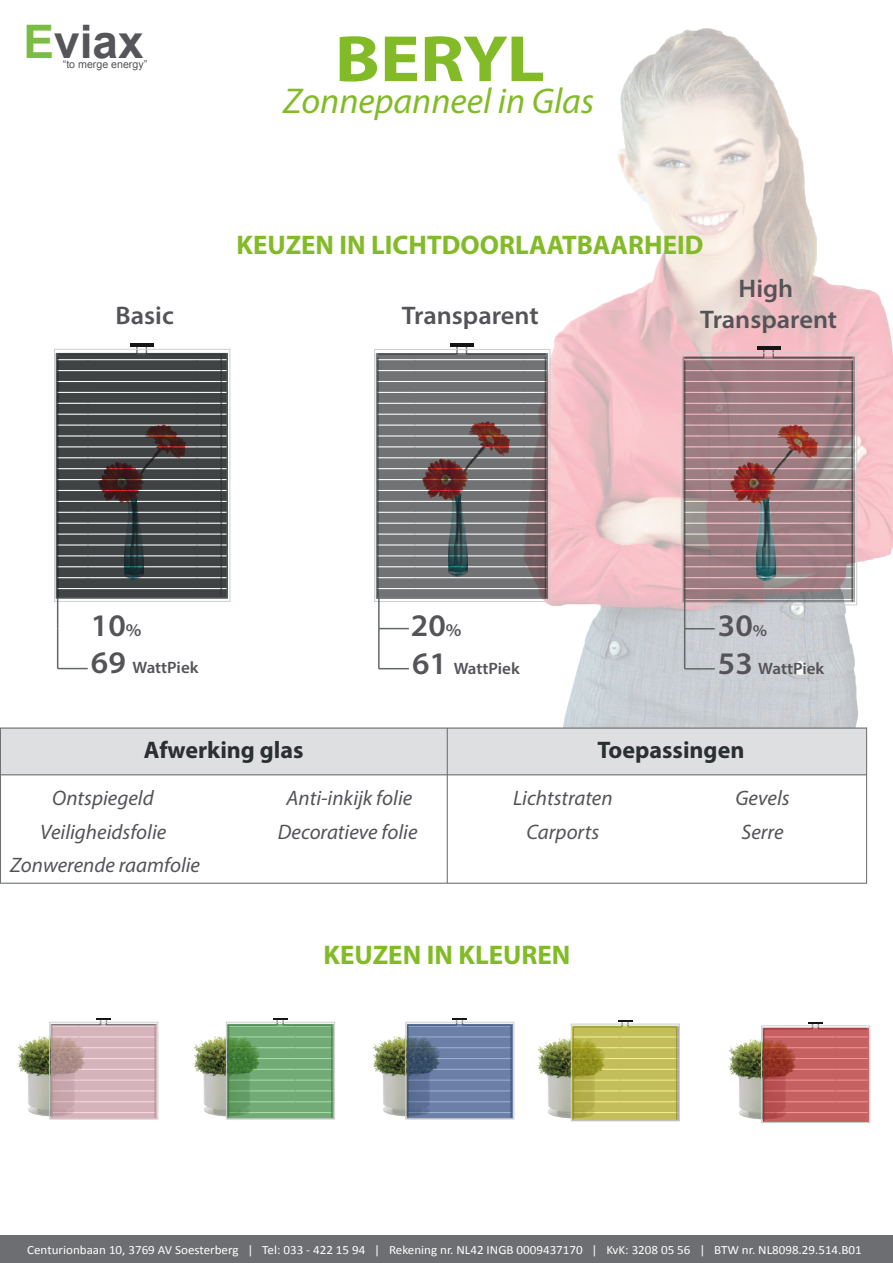
<style>
.page{position:relative;width:893px;height:1263px;background:#fff}
.page>*{position:absolute;margin:0;border:0;box-sizing:border-box;transform-origin:0 0}
.t1{font:700 66px "Myriad Pro";letter-spacing:-.01em;color:#82bb27;scale:1.13 1}
.t2{font:700 46.2px "Arial";color:#56565a}
.t3{font:italic 36px "Myriad Pro";color:#82bb27}
.t4{font:600 31.5px "Myriad Pro";color:#545357}
.t5{font:700 27px "Myriad Pro";color:#82bb27}
.t6{font:600 25.5px/30.6px "Myriad Pro";color:#545357;text-align:center}
.t7{font:700 24px "Myriad Pro";color:#2a2f32}
.t8{font:italic 21px "Myriad Pro";color:#545357}
.t9{font:600 16.5px "Myriad Pro";color:#545357}
.t10{font:12.6px "Calibri";color:#fff;scale:1.04 1}
.t11{font:10.65px "Arial";color:#56565a}
.s1{color:#7abd42}
.s2{font-size:18px}
.s3{font-size:31.5px}
.s4{font-size:16.5px}
</style>
<div class="page">
<img style="left:524px;top:28px;width:369px;height:700px">
<div style="left:0;top:1236px;width:893px;height:27px;background:#6d6e71"></div>
<hr style="left:451px;top:343px;width:23px;height:3px;background:#151516">
<svg style="left:379px;top:356px;width:166px;height:240px;background:#7a7879"></svg>
<div style="left:376px;top:353px;width:172px;height:246px;border:2px solid #2b3032"></div>
<hr style="left:377px;top:357px;width:2px;height:241px;background:#2b3032">
<hr style="left:545px;top:357px;width:1px;height:241px;background:#2b3032">
<div style="left:374px;top:349px;width:176px;height:253px;border:1px solid #cdcece"></div>
<hr style="left:131px;top:343px;width:23px;height:3px;background:#151516">
<svg style="left:59px;top:356px;width:166px;height:240px;background:#505152"></svg>
<div style="left:56px;top:353px;width:172px;height:246px;border:2px solid #2b3032"></div>
<div style="left:54px;top:349px;width:176px;height:253px;border:1px solid #cdcece"></div>
<hr style="left:757px;top:347px;width:24px;height:3px;background:#151516">
<hr style="left:220px;top:355px;width:2px;height:241px;background:#2b3032">
<svg style="left:685px;top:359px;width:167px;height:240px;background:#9f7f83"></svg>
<hr style="left:684px;top:361px;width:1px;height:240px;background:#2b3032">
<hr style="left:851px;top:361px;width:2px;height:240px;background:#2b3032">
<div style="left:681px;top:352px;width:176px;height:253px;border:1px solid #cdcece"></div>
<hr style="left:57px;top:598px;width:1px;height:30px;background:#626767">
<hr style="left:57px;top:628px;width:1px;height:40px;background:#626767">
<hr style="left:58px;top:668px;width:30px;height:1px;background:#626767">
<hr style="left:378px;top:598px;width:2px;height:31px;background:#626767">
<hr style="left:379px;top:628px;width:30px;height:1px;background:#626767">
<hr style="left:378px;top:629px;width:2px;height:40px;background:#626767">
<hr style="left:379px;top:668px;width:30px;height:1px;background:#626767">
<hr style="left:684px;top:598px;width:1px;height:31px;background:#626767">
<hr style="left:685px;top:628px;width:30px;height:1px;background:#626767">
<hr style="left:684px;top:629px;width:1px;height:40px;background:#626767">
<hr style="left:685px;top:668px;width:30px;height:2px;background:#626767">
<img style="left:17px;top:1036px;width:32px;height:81px">
<svg style="left:97px;top:1018px;width:14px;height:4px"></svg>
<hr style="left:154px;top:1025px;width:2px;height:93px;background:#2b3032">
<div style="left:49px;top:1022px;width:109px;height:97px;border:1px solid #cdcece"></div>
<img style="left:193px;top:1036px;width:33px;height:81px">
<svg style="left:273px;top:1018px;width:15px;height:4px"></svg>
<div style="left:226px;top:1022px;width:109px;height:97px;border:1px solid #cdcece"></div>
<svg style="left:228px;top:1024px;width:105px;height:94px;background:#6fa870"></svg>
<img style="left:372px;top:1036px;width:33px;height:81px">
<svg style="left:453px;top:1018px;width:14px;height:4px"></svg>
<div style="left:405px;top:1022px;width:109px;height:97px;border:1px solid #cdcece"></div>
<svg style="left:407px;top:1024px;width:105px;height:94px;background:#687ba1"></svg>
<img style="left:537px;top:1036px;width:34px;height:83px">
<svg style="left:618px;top:1020px;width:14px;height:4px"></svg>
<div style="left:571px;top:1024px;width:109px;height:97px;border:1px solid #cdcece"></div>
<svg style="left:573px;top:1026px;width:105px;height:93px;background:#bfbb57"></svg>
<img style="left:728px;top:1039px;width:33px;height:81px">
<svg style="left:809px;top:1022px;width:14px;height:3px"></svg>
<div style="left:761px;top:1025px;width:109px;height:98px;border:1px solid #cdcece"></div>
<svg style="left:763px;top:1028px;width:105px;height:93px;background:#c25e5d"></svg>
<svg style="left:51px;top:1026px;width:105px;height:93px;background:#d1b0b6"></svg>
<div style="left:1px;top:728px;width:866px;height:46px;background:#dedfe0"></div>
<hr style="left:447px;top:728px;width:1px;height:155px;background:#6d7172">
<hr style="left:1px;top:774px;width:866px;height:1px;background:#6d7172">
<hr style="left:1px;top:883px;width:866px;height:1px;background:#6d7172">
<hr style="left:0;top:728px;width:867px;height:1px;background:#6d7172">
<hr style="left:0;top:728px;width:1px;height:155px;background:#6d7172">
<hr style="left:866px;top:728px;width:1px;height:155px;background:#6d7172">
<h2 class="t2" style="left:23px;top:9px;width:122px"><span class="s1">E</span>viax</h2>
<p class="t11" style="left:63px;top:57px;width:86px">“to merge energy”</p>
<h1 class="t1" style="left:335px;top:16px;width:187px">BERYL</h1>
<h3 class="t3" style="left:283px;top:79px;width:313px">Zonnepanneel in Glas</h3>
<h3 class="t5" style="left:236px;top:227px;width:468px">KEUZEN IN LICHTDOORLAATBAARHEID</h3>
<h3 class="t6" style="left:116px;top:300px;width:60px">Basic</h3>
<h3 class="t6" style="left:402px;top:300px;width:139px">Transparent</h3>
<h3 class="t4" style="left:91px;top:605px;width:52px">10<span class="s2">%</span></h3>
<h3 class="t9" style="left:91px;top:657px;width:109px"><span class="s3">69</span> WattPiek</h3>
<h3 class="t4" style="left:411px;top:606px;width:52px">20<span class="s2">%</span></h3>
<h3 class="t9" style="left:412px;top:657px;width:109px"><span class="s3">61</span> WattPiek</h3>
<h3 class="t6" style="left:700px;top:272px;width:139px">High<br>Transparent</h3>
<h3 class="t4" style="left:718px;top:606px;width:51px">30<span class="s4">%</span></h3>
<h3 class="t9" style="left:718px;top:658px;width:108px"><span class="s3">53</span> WattPiek</h3>
<h3 class="t7" style="left:144px;top:734px;width:161px">Afwerking glas</h3>
<h3 class="t8" style="left:52px;top:785px;width:103px">Ontspiegeld</h3>
<h3 class="t8" style="left:286px;top:785px;width:127px">Anti-inkijk folie</h3>
<h3 class="t8" style="left:40px;top:818px;width:128px">Veiligheidsfolie</h3>
<h3 class="t8" style="left:278px;top:818px;width:141px">Decoratieve folie</h3>
<h3 class="t8" style="left:10px;top:852px;width:191px">Zonwerende raamfolie</h3>
<h3 class="t7" style="left:597px;top:734px;width:149px">Toepassingen</h3>
<h3 class="t8" style="left:513px;top:785px;width:101px">Lichtstraten</h3>
<h3 class="t8" style="left:735px;top:785px;width:56px">Gevels</h3>
<h3 class="t8" style="left:526px;top:818px;width:74px">Carports</h3>
<h3 class="t8" style="left:741px;top:818px;width:44px">Serre</h3>
<h3 class="t5" style="left:324px;top:937px;width:248px">KEUZEN IN KLEUREN</h3>
<p class="t10" style="left:27px;top:1240px;width:804px">Centurionbaan 10, 3769 AV Soesterberg | Tel: 033 - 422 15 94 | Rekening nr. NL42 INGB 0009437170 | KvK: 3208 05 56 | BTW nr. NL8098.29.514.B01</p>
</div>
